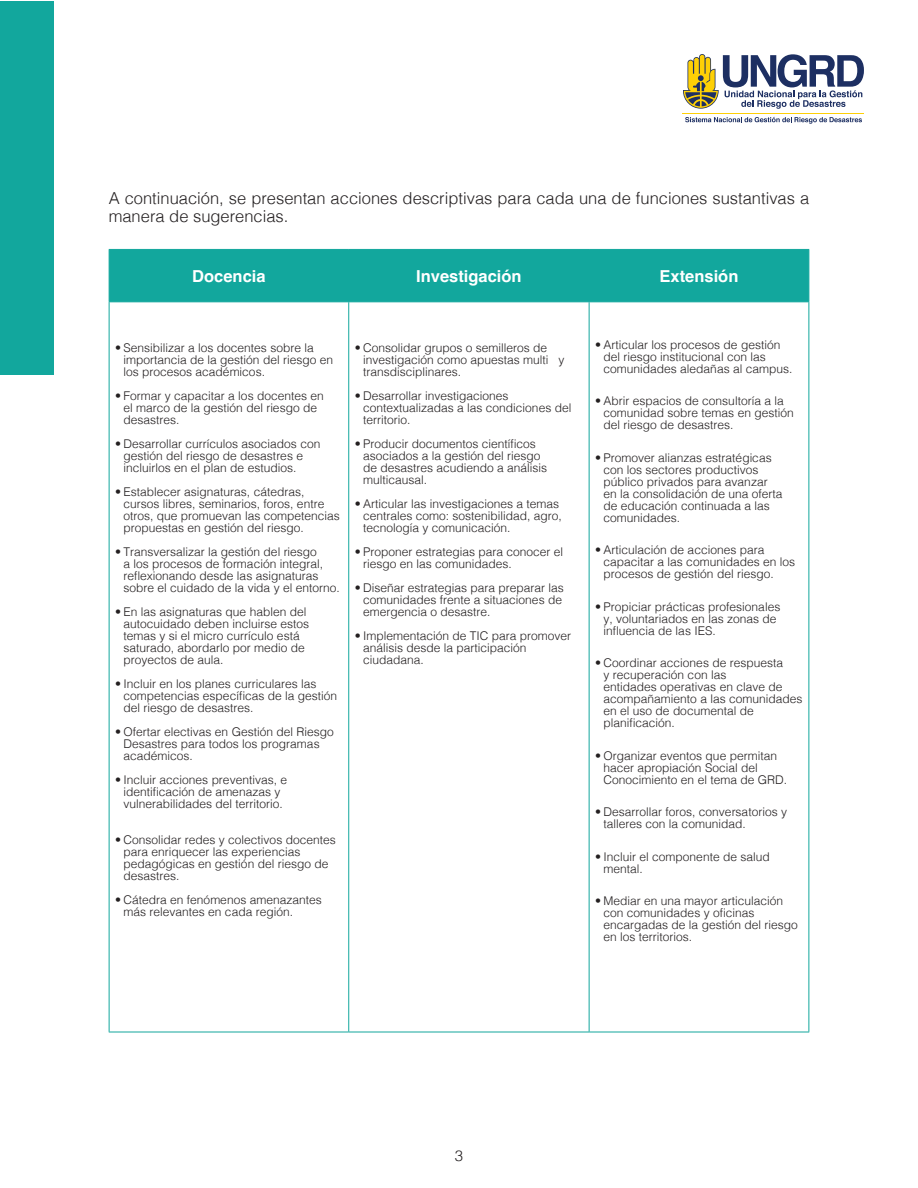
<style>
.page{position:relative;width:918px;height:1188px;background:#fff}
.page>*{position:absolute;margin:0;border:0;box-sizing:border-box;transform-origin:0 0}
.t1{font:300 16.5px/18px "Helvetica";color:#231f20}
.t2{font:700 16.5px "Helvetica";color:#fff}
.t3{font:300 15px "Helvetica";color:#231f20}
.t4{font:300 12px/12px "Helvetica";color:#231f20}
</style>
<div class="page">
<hr style="left:683px;top:113px;width:181px;height:1px;background:#fed006">
<svg style="left:683px;top:54px;width:181px;height:55px"></svg>
<svg style="left:685px;top:117px;width:177px;height:7px"></svg>
<div style="left:0;top:1px;width:54px;height:374px;background:#12a79d"></div>
<div style="left:110px;top:250px;width:699px;height:51px;background:#12a79d"></div>
<hr style="left:109px;top:249px;width:240px;height:1px;background:#12a79d">
<hr style="left:109px;top:250px;width:1px;height:51px;background:#12a79d">
<hr style="left:349px;top:249px;width:240px;height:1px;background:#12a79d">
<hr style="left:348px;top:250px;width:1px;height:51px;background:#12a79d">
<hr style="left:589px;top:249px;width:220px;height:1px;background:#12a79d">
<hr style="left:589px;top:250px;width:1px;height:51px;background:#12a79d">
<hr style="left:809px;top:250px;width:1px;height:51px;background:#12a79d">
<hr style="left:109px;top:301px;width:240px;height:1px;background:#12a79d">
<hr style="left:109px;top:302px;width:1px;height:730px;background:#12a79d">
<hr style="left:349px;top:301px;width:240px;height:1px;background:#12a79d">
<hr style="left:348px;top:302px;width:1px;height:730px;background:#12a79d">
<hr style="left:589px;top:301px;width:220px;height:1px;background:#12a79d">
<hr style="left:589px;top:302px;width:1px;height:730px;background:#12a79d">
<hr style="left:809px;top:302px;width:1px;height:730px;background:#12a79d">
<hr style="left:109px;top:1032px;width:240px;height:1px;background:#12a79d">
<hr style="left:349px;top:1032px;width:240px;height:1px;background:#12a79d">
<hr style="left:589px;top:1032px;width:220px;height:1px;background:#12a79d">
<p class="t1" style="left:109px;top:188px;width:702px">A continuación, se presentan acciones descriptivas para cada una de funciones sustantivas a manera de sugerencias.</p>
<p class="t2" style="left:192px;top:266px;width:75px">Docencia</p>
<p class="t2" style="left:416px;top:266px;width:107px">Investigación</p>
<p class="t2" style="left:660px;top:266px;width:80px">Extensión</p>
<p class="t4" style="left:124px;top:341px;width:211px;text-indent:-9px">• Sensibilizar a los docentes sobre la importancia de la gestión del riesgo en los procesos académicos.</p>
<p class="t4" style="left:124px;top:389px;width:202px;text-indent:-9px">• Formar y capacitar a los docentes en el marco de la gestión del riesgo de desastres.</p>
<p class="t4" style="left:124px;top:437px;width:198px;text-indent:-9px">• Desarrollar currículos asociados con gestión del riesgo de desastres e incluirlos en el plan de estudios.</p>
<p class="t4" style="left:124px;top:485px;width:218px;text-indent:-9px">• Establecer asignaturas, cátedras, cursos libres, seminarios, foros, entre otros, que promuevan las competencias propuestas en gestión del riesgo.</p>
<p class="t4" style="left:124px;top:545px;width:218px;text-indent:-9px">• Transversalizar la gestión del riesgo<br>a los procesos de formación integral, reflexionando desde las asignaturas sobre el cuidado de la vida y el entorno.</p>
<p class="t4" style="left:124px;top:605px;width:187px;text-indent:-9px">• En las asignaturas que hablen del autocuidado deben incluirse estos temas y si el micro currículo está saturado, abordarlo por medio de proyectos de aula.</p>
<p class="t4" style="left:124px;top:677px;width:215px;text-indent:-9px">• Incluir en los planes curriculares las competencias específicas de la gestión del riesgo de desastres.</p>
<p class="t4" style="left:124px;top:725px;width:212px;text-indent:-9px">• Ofertar electivas en Gestión del Riesgo<br>Desastres para todos los programas académicos.</p>
<p class="t4" style="left:115px;top:773px;width:173px;text-align:center">• Incluir acciones preventivas, e identificación de amenazas y vulnerabilidades del territorio.</p>
<p class="t4" style="left:124px;top:833px;width:214px;text-indent:-9px">• Consolidar redes y colectivos docentes para enriquecer las experiencias pedagógicas en gestión del riesgo de desastres.</p>
<p class="t4" style="left:124px;top:893px;width:200px;text-indent:-9px">• Cátedra en fenómenos amenazantes más relevantes en cada región.</p>
<p class="t4" style="left:363px;top:341px;width:203px;text-indent:-9px">• Consolidar grupos o semilleros de investigación como apuestas multi y transdisciplinares.</p>
<p class="t4" style="left:363px;top:389px;width:210px;text-indent:-9px">• Desarrollar investigaciones contextualizadas a las condiciones del territorio.</p>
<p class="t4" style="left:363px;top:437px;width:186px;text-indent:-9px">• Producir documentos científicos asociados a la gestión del riesgo de desastres acudiendo a análisis multicausal.</p>
<p class="t4" style="left:363px;top:497px;width:200px;text-indent:-9px">• Articular las investigaciones a temas centrales como: sostenibilidad, agro, tecnología y comunicación.</p>
<p class="t4" style="left:363px;top:545px;width:202px;text-indent:-9px">• Proponer estrategias para conocer el riesgo en las comunidades.</p>
<p class="t4" style="left:363px;top:581px;width:202px;text-indent:-9px">• Diseñar estrategias para preparar las comunidades frente a situaciones de emergencia o desastre.</p>
<p class="t4" style="left:363px;top:629px;width:210px;text-indent:-9px">• Implementación de TIC para promover análisis desde la participación ciudadana.</p>
<p class="t4" style="left:604px;top:338px;width:190px;text-indent:-9px">• Articular los procesos de gestión del riesgo institucional con las comunidades aledañas al campus.</p>
<p class="t4" style="left:604px;top:394px;width:192px;text-indent:-9px">• Abrir espacios de consultoría a la comunidad sobre temas en gestión del riesgo de desastres.</p>
<p class="t4" style="left:604px;top:451px;width:180px;text-indent:-9px">• Promover alianzas estratégicas con los sectores productivos público privados para avanzar en la consolidación de una oferta de educación continuada a las comunidades.</p>
<p class="t4" style="left:604px;top:543px;width:193px;text-indent:-9px">• Articulación de acciones para capacitar a las comunidades en los procesos de gestión del riesgo.</p>
<p class="t4" style="left:604px;top:600px;width:178px;text-indent:-9px">• Propiciar prácticas profesionales y, voluntariados en las zonas de influencia de las IES.</p>
<p class="t4" style="left:604px;top:656px;width:200px;text-indent:-9px">• Coordinar acciones de respuesta<br>y recuperación con las<br>entidades operativas en clave de acompañamiento a las comunidades en el uso de documental de planificación.</p>
<p class="t4" style="left:604px;top:749px;width:185px;text-indent:-9px">• Organizar eventos que permitan hacer apropiación Social del<br>Conocimiento en el tema de GRD.</p>
<p class="t4" style="left:604px;top:805px;width:185px;text-indent:-9px">• Desarrollar foros, conversatorios y talleres con la comunidad.</p>
<p class="t4" style="left:604px;top:850px;width:168px;text-indent:-9px">• Incluir el componente de salud mental.</p>
<p class="t4" style="left:604px;top:894px;width:196px;text-indent:-9px">• Mediar en una mayor articulación con comunidades y oficinas encargadas de la gestión del riesgo en los territorios.</p>
<p class="t3" style="left:455px;top:1143px;width:10px">3</p>
</div>
